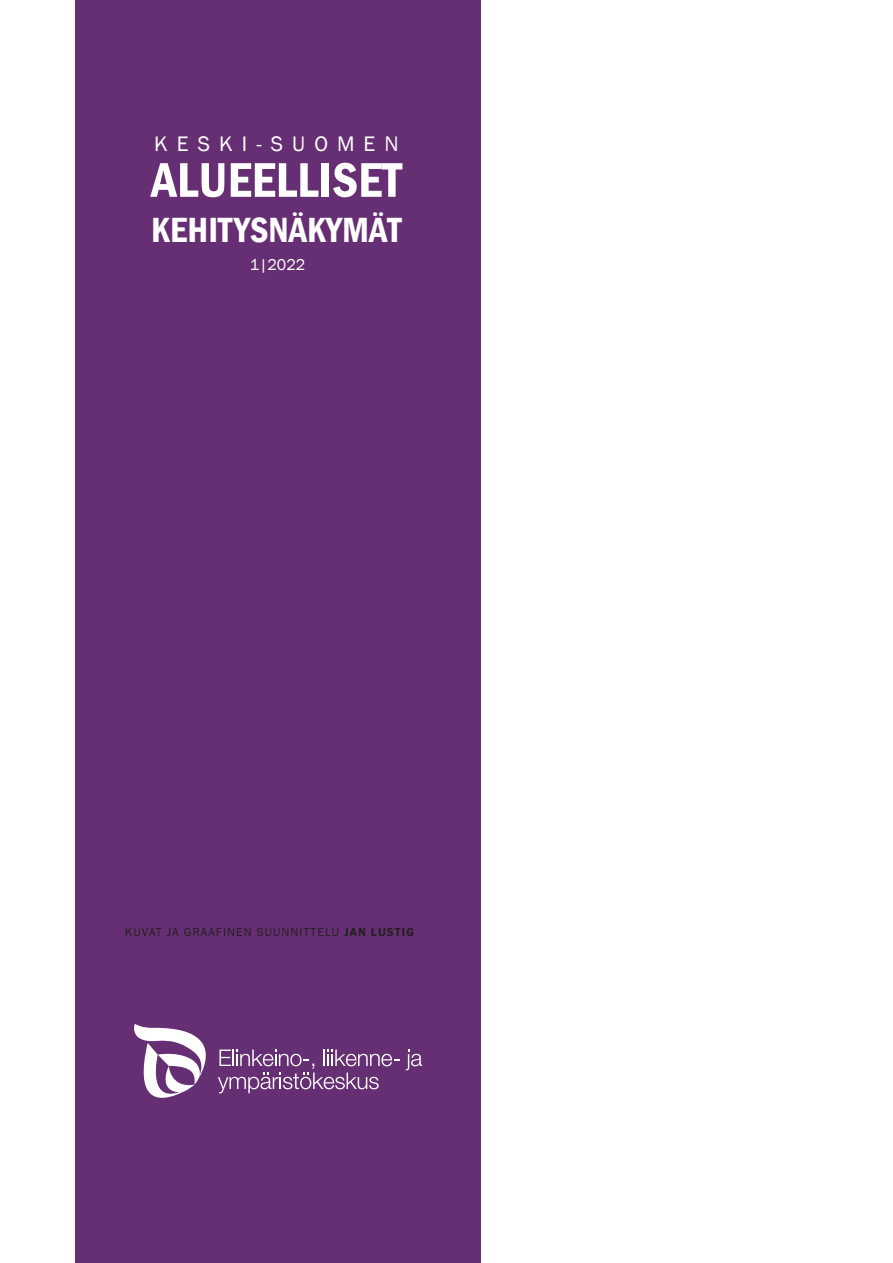
<style>
.page{position:relative;width:893px;height:1263px;background:#fff}
.page>*{position:absolute;margin:0;border:0;box-sizing:border-box;transform-origin:0 0}
.t1{font:600 condensed 50.4px "Franklin Gothic";color:#fff}
.t2{font:600 condensed 36px "Franklin Gothic";color:#fff}
.t3{font:21.6px "Franklin Gothic";letter-spacing:.42em;color:#fff}
.Otsikko{font:16.2px "Franklin Gothic";color:#fff}
.Otsikko-2{font:12px "Franklin Gothic";letter-spacing:.09em;color:#231f20}
.s1{font-weight:600}
</style>
<div class="page">
<div style="left:75px;top:0;width:405px;height:1263px;background:#662f73"></div>
<svg style="left:406px;top:1049px;width:16px;height:21px"></svg>
<svg style="left:218px;top:1049px;width:181px;height:44px"></svg>
<svg style="left:134px;top:1024px;width:72px;height:74px"></svg>
<p class="t3" style="left:154px;top:131px;width:246px">KESKI-SUOMEN</p>
<p class="t1" style="left:151px;top:146px;width:252px">ALUEELLISET</p>
<p class="t2" style="left:151px;top:206px;width:252px">KEHITYSNÄKYMÄT</p>
<p class="Otsikko" style="left:250px;top:255px;width:57px">1|2022</p>
<p class="Otsikko-2" style="left:125px;top:925px;width:291px">KUVAT JA GRAAFINEN SUUNNITTELU <span class="s1">JAN LUSTIG</span></p>
</div>
